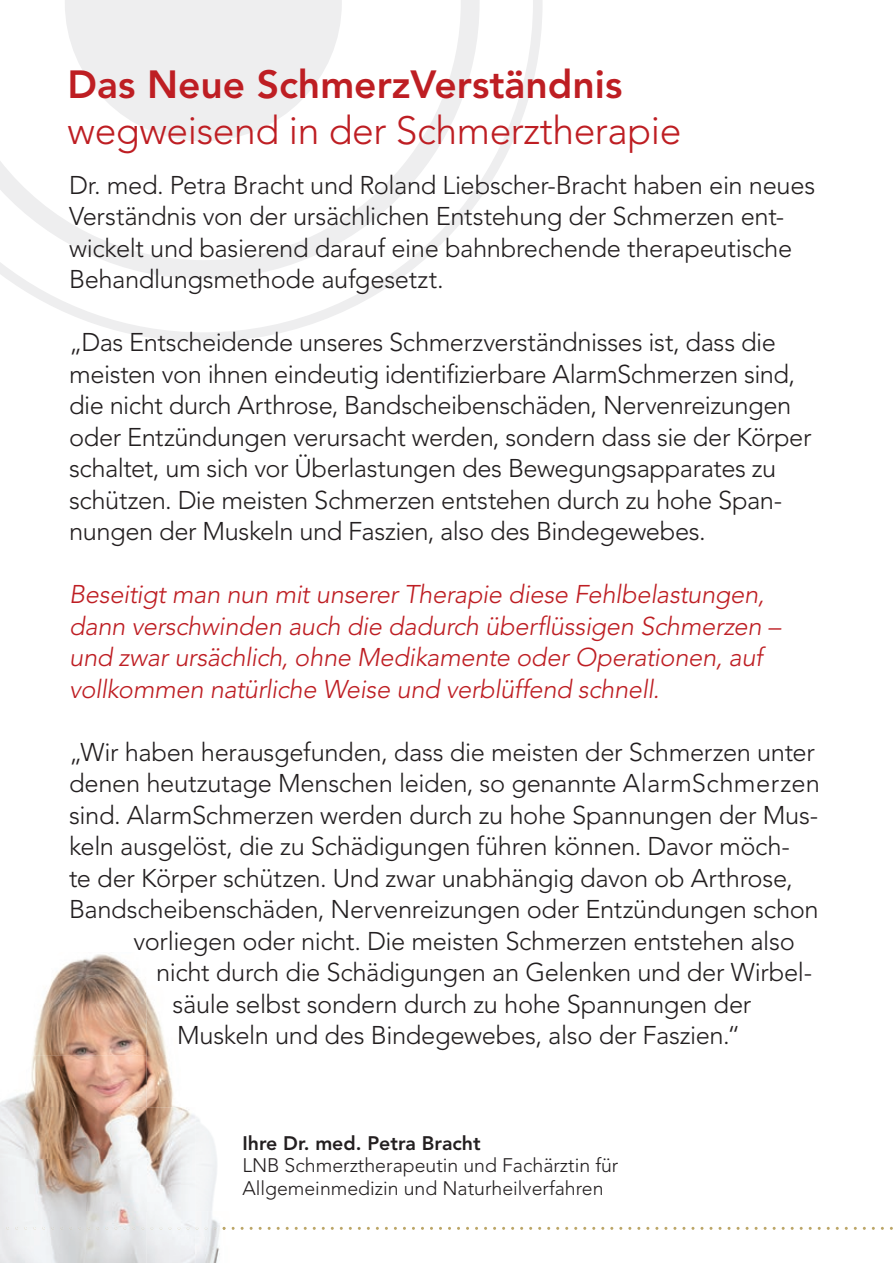
<style>
.page{position:relative;width:893px;height:1263px;background:#fff}
.page>*{position:absolute;margin:0;border:0;box-sizing:border-box;transform-origin:0 0}
.t1{font:300 39px "Avenir LT Std";letter-spacing:-.01em;color:#be1e23}
.t2{font:800 39px "Avenir LT Std";color:#be1e23}
.t3{font:300 25.5px/31.5px "Avenir LT Std";letter-spacing:-.015em;color:#231f20}
.t4{font:italic 300 25.5px/31.5px "Avenir LT Std";letter-spacing:-.015em;color:#be1e23}
.t5{font:300 19.5px/22.5px "Avenir LT Std";color:#231f20}
.t6{font:800 19.5px "Avenir LT Std";color:#231f20}
</style>
<div class="page">
<svg style="left:0;top:0;width:542px;height:342px"></svg>
<svg style="left:240px;top:1227px;width:653px;height:3px"></svg>
<img style="left:43px;top:954px;width:103px;height:50px">
<img style="left:146px;top:992px;width:49px;height:271px">
<img style="left:33px;top:1004px;width:114px;height:51px">
<img style="left:0;top:1055px;width:147px;height:208px">
<img style="left:195px;top:1211px;width:40px;height:52px">
<svg style="left:173px;top:1013px;width:2px;height:6px"></svg>
<img style="left:6px;top:1227px;width:220px;height:3px">
<h1 class="t2" style="left:68px;top:61px;width:556px">Das Neue SchmerzVerständnis</h1>
<h1 class="t1" style="left:68px;top:108px;width:615px">wegweisend in der Schmerztherapie</h1>
<p class="t3" style="left:69px;top:169px;width:748px">Dr. med. Petra Bracht und Roland Liebscher-Bracht haben ein neues Verständnis von der ursächlichen Entstehung der Schmerzen ent&shy;wickelt und basierend darauf eine bahnbrechende therapeutische Behandlungsmethode aufgesetzt.</p>
<p class="t3" style="left:69px;top:327px;width:744px">„Das Entscheidende unseres Schmerzverständnisses ist, dass die meisten von ihnen eindeutig identifizierbare AlarmSchmerzen sind, die nicht durch Arthrose, Bandscheibenschäden, Nervenreizungen oder Entzündungen verursacht werden, sondern dass sie der Körper schaltet, um sich vor Überlastungen des Bewegungsapparates zu schützen. Die meisten Schmerzen entstehen durch zu hohe Span&shy;nungen der Muskeln und Faszien, also des Bindegewebes.</p>
<p class="t4" style="left:69px;top:579px;width:713px">Beseitigt man nun mit unserer Therapie diese Fehlbelastungen, dann verschwinden auch die dadurch überflüssigen Schmerzen – und zwar ursächlich, ohne Medikamente oder Operationen, auf vollkommen natürliche Weise und verblüffend schnell.</p>
<p class="t3" style="left:69px;top:736px;width:747px">„Wir haben herausgefunden, dass die meisten der Schmerzen unter</p>
<p class="t3" style="left:69px;top:768px;width:752px">denen heutzutage Menschen leiden, so genannte AlarmSchmerzen</p>
<p class="t3" style="left:69px;top:799px;width:750px">sind. AlarmSchmerzen werden durch zu hohe Spannungen der Mus-</p>
<p class="t3" style="left:69px;top:831px;width:722px">keln ausgelöst, die zu Schädigungen führen können. Davor möch-</p>
<p class="t3" style="left:69px;top:862px;width:725px">te der Körper schützen. Und zwar unabhängig davon ob Arthrose,</p>
<p class="t3" style="left:69px;top:894px;width:751px">Bandscheibenschäden, Nervenreizungen oder Entzündungen schon</p>
<p class="t3" style="left:134px;top:925px;width:663px">vorliegen oder nicht. Die meisten Schmerzen entstehen also</p>
<p class="t3" style="left:156px;top:957px;width:658px">nicht durch die Schädigungen an Gelenken und der Wirbel-</p>
<p class="t3" style="left:173px;top:988px;width:580px">säule selbst sondern durch zu hohe Spannungen der</p>
<p class="t3" style="left:177px;top:1020px;width:565px">Muskeln und des Bindegewebes, also der Faszien.“</p>
<p class="t6" style="left:242px;top:1131px;width:240px">Ihre Dr. med. Petra Bracht</p>
<p class="t5" style="left:242px;top:1154px;width:378px">LNB Schmerztherapeutin und Fachärztin für<br>Allgemeinmedizin und Naturheilverfahren</p>
</div>
